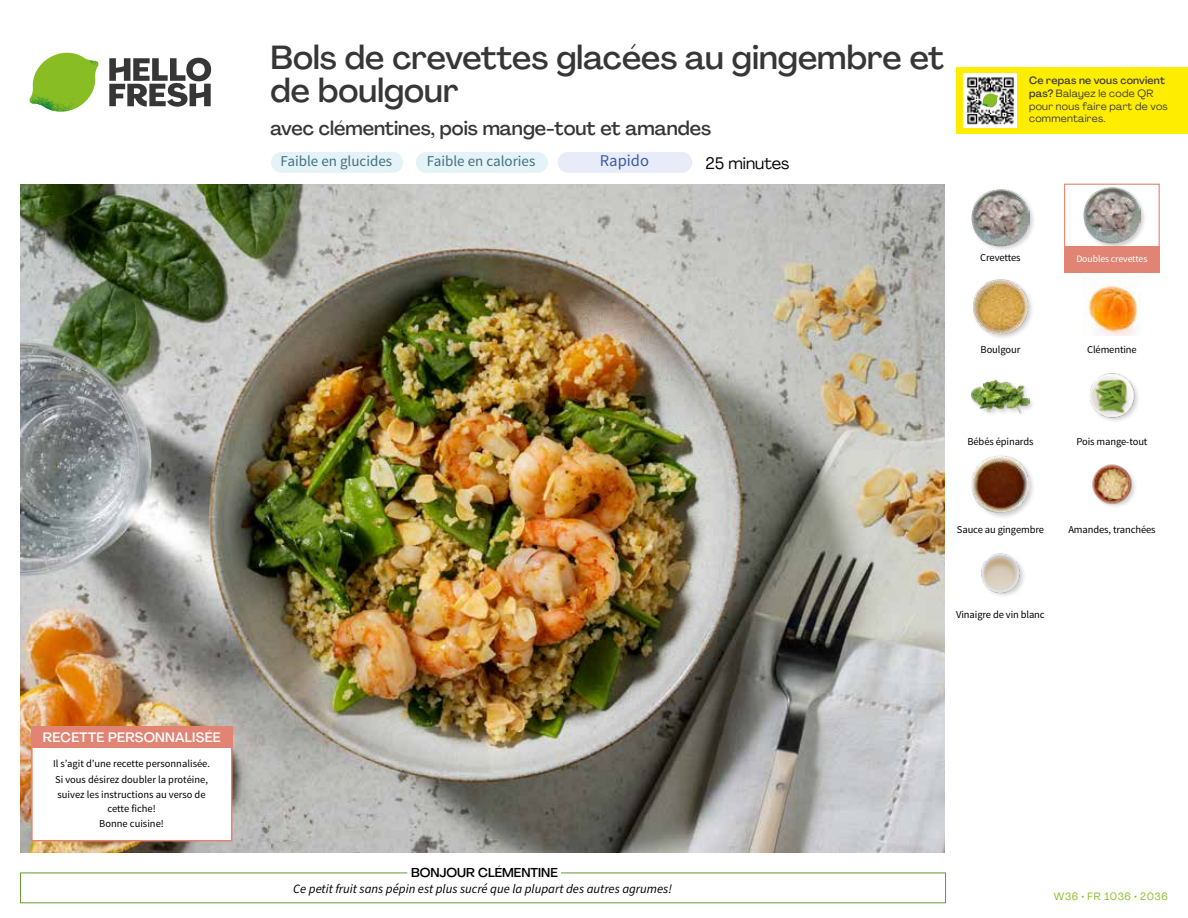
<style>
.page{position:relative;width:1188px;height:918px;background:#fff}
.page>*{position:absolute;margin:0;border:0;box-sizing:border-box;transform-origin:0 0}
.t1{font:500 33px/33px "Agrandir";color:#373636}
.t2{font:500 19.5px "Agrandir";color:#373636}
.t3{font:16.5px "Agrandir";color:#000}
.t4{font:16.5px "Source Sans Pro";color:#3a5ba7}
.t5{font:15px "Source Sans Pro";color:#43707c}
.t6{font:500 13.5px "Agrandir";letter-spacing:.02em;color:#fff}
.t7{font:italic 12.75px "Source Sans Pro";color:#000}
.t8{font:500 12.75px "Agrandir";color:#000}
.t9{font:10.5px/15.6px "Source Sans Pro";letter-spacing:-.01em;color:#000}
.t10{font:10.5px/12.8px "Agrandir";letter-spacing:.02em;color:#3c3c3b}
.t11{font:10.5px "Agrandir";letter-spacing:.05em;color:#89bd24}
.t12{font:9.75px "Source Sans Pro";letter-spacing:-.01em;color:#fff}
.s1{font-weight:500}
</style>
<div class="page">
<svg style="left:109px;top:57px;width:102px;height:50px"></svg>
<svg style="left:34px;top:53px;width:62px;height:40px"></svg>
<img style="left:67px;top:53px;width:32px;height:26px">
<img style="left:33px;top:75px;width:59px;height:11px">
<img style="left:29px;top:79px;width:61px;height:33px">
<img style="left:65px;top:86px;width:27px;height:25px">
<img style="left:21px;top:184px;width:924px;height:668px">
<div style="left:558px;top:152px;width:134px;height:21px;background:#e7ecf8;border-radius:10px"></div>
<div style="left:271px;top:152px;width:132px;height:21px;background:#e4f3f7;border-radius:10px"></div>
<div style="left:416px;top:152px;width:132px;height:21px;background:#e4f3f7;border-radius:10px"></div>
<img style="left:981px;top:553px;width:43px;height:43px">
<img style="left:1092px;top:464px;width:43px;height:43px">
<div style="left:971px;top:454px;width:64px;height:66px;background:#000;opacity:.2"></div>
<img style="left:972px;top:455px;width:57px;height:58px">
<img style="left:1089px;top:373px;width:49px;height:48px">
<div style="left:970px;top:379px;width:66px;height:41px;background:#000;opacity:.2"></div>
<img style="left:972px;top:379px;width:57px;height:41px">
<img style="left:1083px;top:278px;width:58px;height:57px">
<div style="left:972px;top:278px;width:62px;height:62px;background:#000;opacity:.2"></div>
<img style="left:972px;top:278px;width:57px;height:57px">
<div style="left:1083px;top:187px;width:64px;height:63px;background:#000;opacity:.2"></div>
<img style="left:1083px;top:187px;width:58px;height:57px">
<div style="left:971px;top:188px;width:65px;height:64px;background:#000;opacity:.2"></div>
<img style="left:972px;top:189px;width:57px;height:57px">
<div style="left:1064px;top:184px;width:96px;height:72px;border:1px solid #e28474"></div>
<div style="left:1064px;top:246px;width:96px;height:27px;background:#e28474"></div>
<div style="left:31px;top:726px;width:201px;height:115px;background:#fff;border:2px solid #e28474"></div>
<div style="left:31px;top:726px;width:202px;height:22px;background:#e28474"></div>
<div style="left:956px;top:67px;width:232px;height:67px;background:#ffed00"></div>
<img style="left:964px;top:74px;width:52px;height:54px">
<svg style="left:982px;top:93px;width:16px;height:14px"></svg>
<p class="t6" style="left:43px;top:729px;width:179px">RECETTE PERSONNALISÉE</p>
<p class="t9" style="left:53px;top:756px;width:158px">Il s’agit d’une recette personnalisée.<br>Si vous désirez doubler la protéine, suivez les instructions au verso de</p>
<p class="t9" style="left:99px;top:801px;width:66px;text-align:center">cette fiche!<br>Bonne cuisine!</p>
<h1 class="t1" style="left:271px;top:41px;width:675px">Bols de crevettes glacées au gingembre et de boulgour</h1>
<h2 class="t2" style="left:271px;top:117px;width:442px">avec clémentines, pois mange-tout et amandes</h2>
<h3 class="t5" style="left:280px;top:151px;width:113px">Faible en glucides</h3>
<h3 class="t5" style="left:427px;top:151px;width:110px">Faible en calories</h3>
<h3 class="t3" style="left:705px;top:153px;width:86px">25 minutes</h3>
<h3 class="t4" style="left:600px;top:151px;width:51px">Rapido</h3>
<p class="t10" style="left:1029px;top:74px;width:140px"><span class="s1">Ce repas ne vous convient pas?</span> Balayez le code QR pour nous faire part de vos commentaires.</p>
<p class="t9" style="left:980px;top:250px;width:42px">Crevettes</p>
<p class="t12" style="left:1076px;top:252px;width:73px">Doubles crevettes</p>
<p class="t9" style="left:981px;top:342px;width:41px">Boulgour</p>
<p class="t9" style="left:1087px;top:342px;width:51px">Clémentine</p>
<p class="t9" style="left:967px;top:434px;width:68px">Bébés épinards</p>
<p class="t9" style="left:1077px;top:434px;width:72px">Pois mange-tout</p>
<p class="t9" style="left:957px;top:521px;width:89px">Sauce au gingembre</p>
<p class="t9" style="left:1068px;top:521px;width:89px">Amandes, tranchées</p>
<p class="t9" style="left:956px;top:607px;width:90px">Vinaigre de vin blanc</p>
<p class="t8" style="left:411px;top:864px;width:148px">BONJOUR CLÉMENTINE</p>
<p class="t7" style="left:293px;top:880px;width:380px">Ce petit fruit sans pépin est plus sucré que la plupart des autres agrumes!</p>
<p class="t11" style="left:1054px;top:890px;width:115px">W36 • FR 1036 • 2036</p>
</div>
